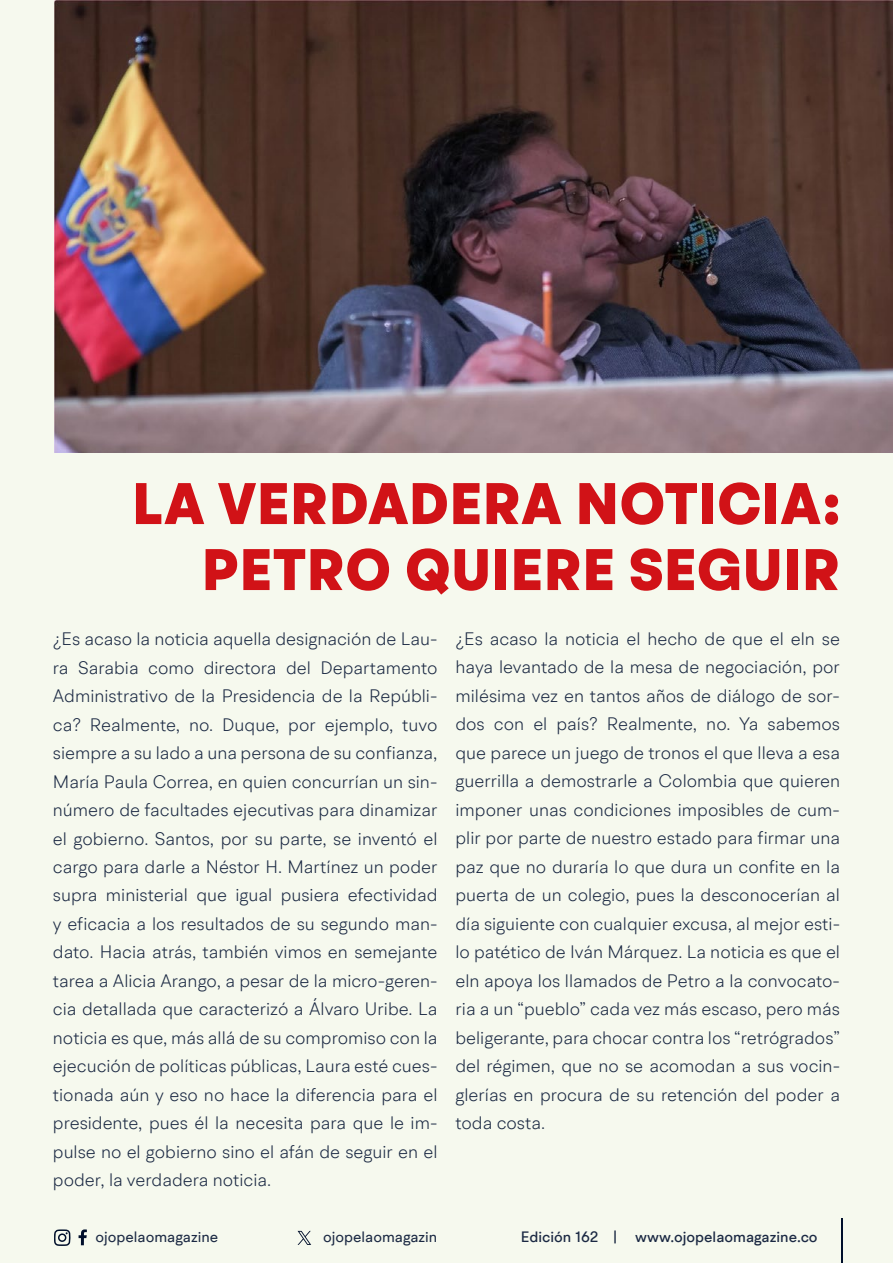
<style>
.page{position:relative;width:893px;height:1263px;background:#f6f9ee}
.page>*{position:absolute;margin:0;border:0;box-sizing:border-box;transform-origin:0 0}
.t1{font:900 58.5px/66px "BR Hendrix";letter-spacing:.01em;color:#d11217;text-align:right}
.t2{font:300 18px/28.5px "BR Hendrix";color:#1b2943;text-align:justify}
.t3{font:500 15px "BR Hendrix";color:#1b2943}
.t4{font:15px "BR Hendrix";color:#1b2943}
</style>
<div class="page">
<svg style="left:79px;top:1229px;width:8px;height:16px"></svg>
<svg style="left:54px;top:1229px;width:17px;height:17px"></svg>
<hr style="left:841px;top:1219px;width:1px;height:44px;background:#000f2b">
<svg style="left:298px;top:1231px;width:13px;height:14px"></svg>
<img style="left:54px;top:0;width:839px;height:453px">
<h1 class="t1" style="left:132px;top:472px;width:709px">LA VERDADERA NOTICIA:<br>PETRO QUIERE SEGUIR</h1>
<p class="t2" style="left:53px;top:624px;width:386px">¿Es acaso la noticia aquella designación de Lau&shy;ra Sarabia como directora del Departamento Administrativo de la Presidencia de la Repúbli&shy;ca? Realmente, no. Duque, por ejemplo, tuvo siempre a su lado a una persona de su confianza, María Paula Correa, en quien concurrían un sin&shy;número de facultades ejecutivas para dinamizar el gobierno. Santos, por su parte, se inventó el cargo para darle a Néstor H. Martínez un poder supra ministerial que igual pusiera efectividad y eficacia a los resultados de su segundo man&shy;dato. Hacia atrás, también vimos en semejante tarea a Alicia Arango, a pesar de la micro-geren&shy;cia detallada que caracterizó a Álvaro Uribe. La noticia es que, más allá de su compromiso con la ejecución de políticas públicas, Laura esté cues&shy;tionada aún y eso no hace la diferencia para el presidente, pues él la necesita para que le im&shy;pulse no el gobierno sino el afán de seguir en el poder, la verdadera noticia.</p>
<p class="t2" style="left:455px;top:624px;width:386px">¿Es acaso la noticia el hecho de que el eln se haya levantado de la mesa de negociación, por milésima vez en tantos años de diálogo de sor&shy;dos con el país? Realmente, no. Ya sabemos que parece un juego de tronos el que lleva a esa guerrilla a demostrarle a Colombia que quieren imponer unas condiciones imposibles de cum&shy;plir por parte de nuestro estado para firmar una paz que no duraría lo que dura un confite en la puerta de un colegio, pues la desconocerían al día siguiente con cualquier excusa, al mejor esti&shy;lo patético de Iván Márquez. La noticia es que el eln apoya los llamados de Petro a la convocato&shy;ria a un “pueblo” cada vez más escaso, pero más beligerante, para chocar contra los “retrógrados” del régimen, que no se acomodan a sus vocin&shy;glerías en procura de su retención del poder a toda costa.</p>
<p class="t4" style="left:96px;top:1227px;width:124px">ojopelaomagazine</p>
<p class="t4" style="left:323px;top:1227px;width:116px">ojopelaomagazin</p>
<p class="t3" style="left:521px;top:1227px;width:298px">Edición 162 | www.ojopelaomagazine.co</p>
</div>
